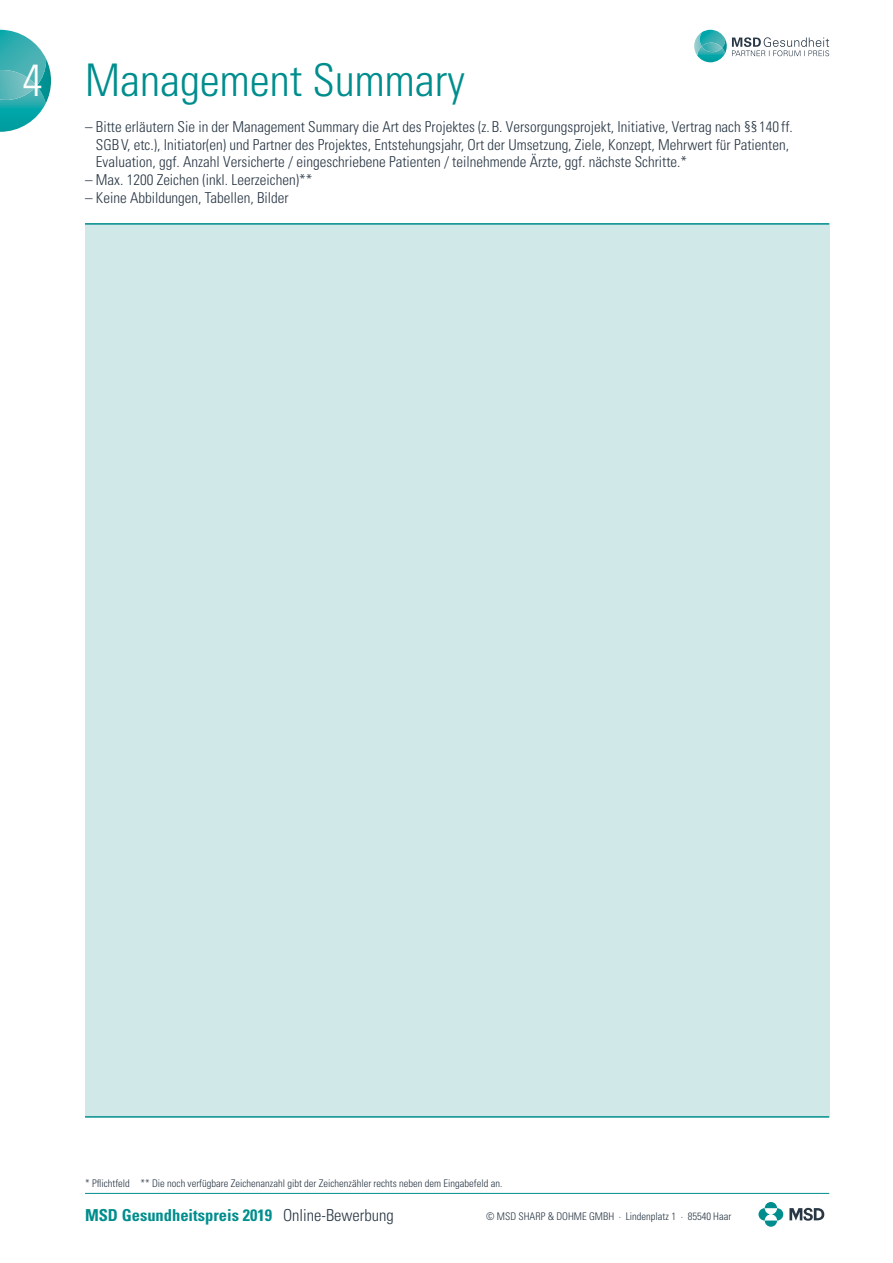
<style>
.page{position:relative;width:893px;height:1263px;background:#fff}
.page>*{position:absolute;margin:0;border:0;box-sizing:border-box;transform-origin:0 0}
.t1{font:300 condensed 45px "Univers LT Std";color:#008d8d}
.t2{font:300 condensed 45px "Univers LT Std";color:#fff}
.t3{font:700 condensed 16.5px "Univers LT Std";color:#008d8d}
.t4{font:300 condensed 15px/17.5px "Univers LT Std";color:#293745}
.t5{font:300 condensed 10.5px "Univers LT Std";color:#293745}
.s1{font-weight:300;color:#293745}
</style>
<div class="page">
<svg style="left:758px;top:1208px;width:13px;height:12px"></svg>
<svg style="left:771px;top:1208px;width:12px;height:12px"></svg>
<svg style="left:765px;top:1202px;width:12px;height:6px"></svg>
<svg style="left:765px;top:1220px;width:12px;height:7px"></svg>
<svg style="left:789px;top:1207px;width:35px;height:14px"></svg>
<hr style="left:85px;top:1193px;width:744px;height:1px;background:#008d8d">
<svg style="left:694px;top:30px;width:135px;height:32px"></svg>
<div style="left:85px;top:224px;width:744px;height:893px;background:#d1e8e8"></div>
<hr style="left:85px;top:223px;width:744px;height:2px;background:#008d8d">
<hr style="left:85px;top:1116px;width:744px;height:2px;background:#008d8d">
<svg style="left:0;top:30px;width:51px;height:102px"></svg>
<h1 class="t2" style="left:23px;top:53px;width:21px">4</h1>
<h1 class="t1" style="left:85px;top:53px;width:381px">Management Summary</h1>
<p class="t4" style="left:96px;top:118px;width:698px;text-indent:-11px">– Bitte erläutern Sie in der Management Summary die Art des Projektes (z. B. Versorgungsprojekt, Initiative, Vertrag nach §§ 140 ff.<br>SGB V, etc.), Initiator(en) und Partner des Projektes, Entstehungsjahr, Ort der Umsetzung, Ziele, Konzept, Mehrwert für Patienten,<br>Evaluation, ggf. Anzahl Versicherte / eingeschriebene Patienten / teilnehmende Ärzte, ggf. nächste Schritte.*</p>
<p class="t4" style="left:85px;top:171px;width:229px">– Max. 1200 Zeichen (inkl. Leerzeichen)**</p>
<p class="t4" style="left:85px;top:189px;width:205px">– Keine Abbildungen, Tabellen, Bilder</p>
<p class="t5" style="left:85px;top:1176px;width:419px">* Pflichtfeld ** Die noch verfügbare Zeichenanzahl gibt der Zeichenzähler rechts neben dem Eingabefeld an.</p>
<p class="t3" style="left:85px;top:1205px;width:310px">MSD Gesundheitspreis 2019 <span class="s1">Online-Bewerbung</span></p>
<p class="t5" style="left:486px;top:1210px;width:247px">© MSD SHARP &amp; DOHME GMBH · Lindenplatz 1 · 85540 Haar</p>
</div>
